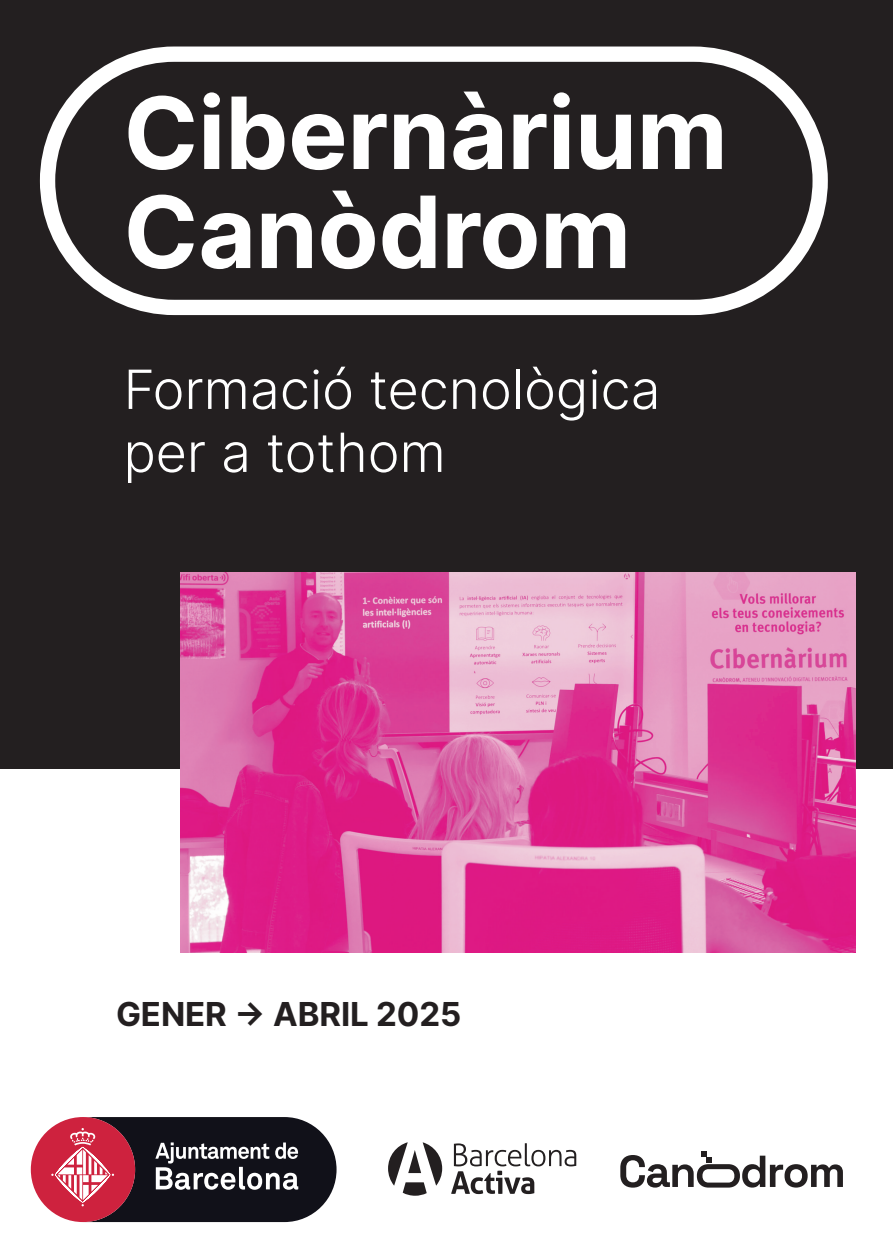
<style>
.page{position:relative;width:893px;height:1259px;background:#231f20}
.page>*{position:absolute;margin:0;border:0;box-sizing:border-box;transform-origin:0 0}
.t1{font:700 99.6px/99px "Inter";color:#fff}
.t2{font:300 54px/63px "Inter";color:#fff}
.t3{font:700 33px "Inter";letter-spacing:-.005em;color:#231f20}
</style>
<div class="page">
<div style="left:0;top:769px;width:893px;height:490px;background:#fff"></div>
<img style="left:181px;top:573px;width:675px;height:379px">
<div style="left:40px;top:47px;width:788px;height:268px;border:15px solid #fff;border-radius:127px"></div>
<svg style="left:620px;top:1151px;width:223px;height:36px"></svg>
<svg style="left:451px;top:1143px;width:125px;height:51px"></svg>
<svg style="left:388px;top:1142px;width:54px;height:53px"></svg>
<svg style="left:31px;top:1117px;width:306px;height:105px;background:#67404b"></svg>
<h1 class="t1" style="left:123px;top:83px;width:606px">Cibernàrium<br>Canòdrom</h1>
<p class="t2" style="left:123px;top:358px;width:539px">Formació tecnològica per a tothom</p>
<p class="t3" style="left:116px;top:994px;width:347px">GENER -&gt; ABRIL 2025</p>
</div>
